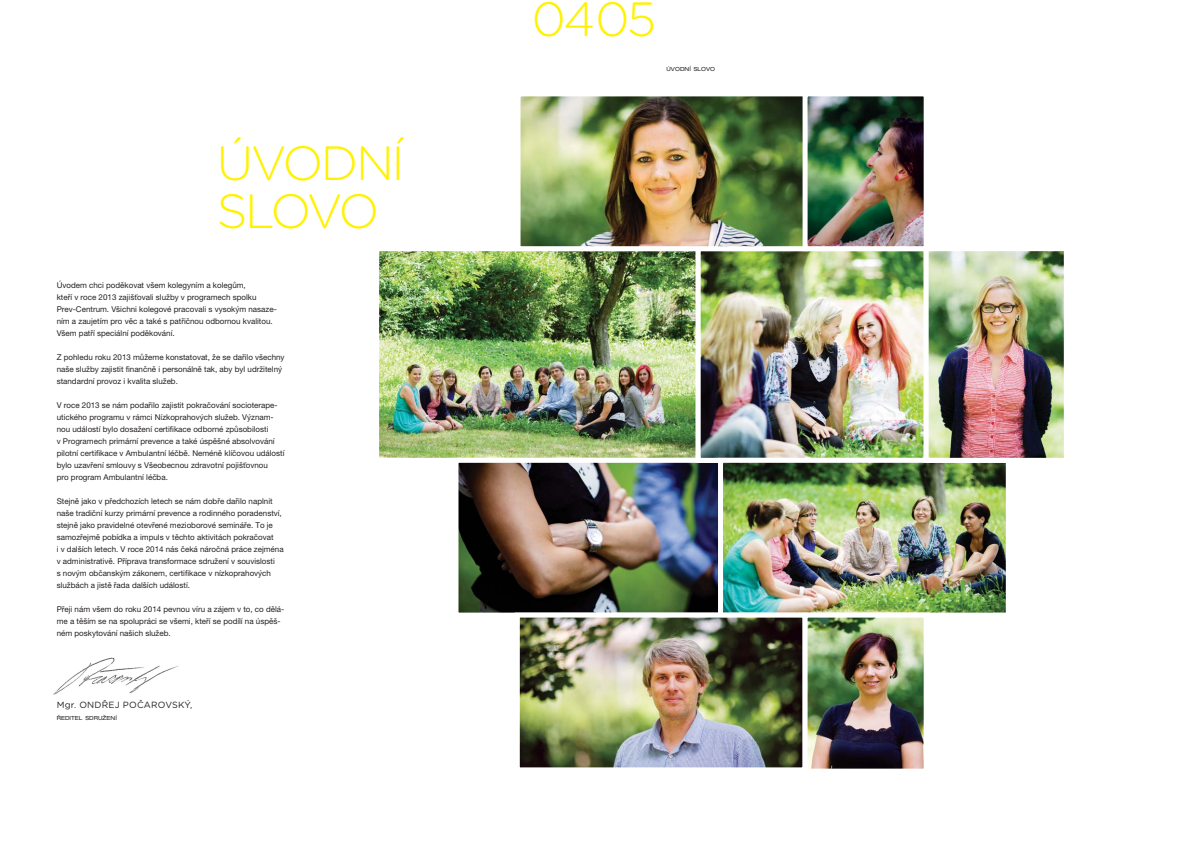
<style>
.page{position:relative;width:1191px;height:842px;background:#fff}
.page>*{position:absolute;margin:0;border:0;box-sizing:border-box;transform-origin:0 0}
.t1{font:300 48px/48px "Gotham Rounded";letter-spacing:-.05em;color:#fff200}
.t2{font:9px "Gotham Rounded";letter-spacing:.025em;color:#231f20}
.t3{font:8px/12px "Helvetica Neue LT Pro";color:#231f20}
.t4{font:expanded 5.6px "Helvetica Neue LT Pro";letter-spacing:.015em;color:#231f20}
</style>
<div class="page">
<img style="left:53px;top:657px;width:126px;height:38px">
<img style="left:380px;top:252px;width:682px;height:205px">
<div style="left:374px;top:246px;width:326px;height:217px;border:5px solid #fff"></div>
<img style="left:459px;top:464px;width:545px;height:148px">
<div style="left:453px;top:458px;width:270px;height:160px;border:5px solid #fff"></div>
<div style="left:695px;top:246px;width:233px;height:217px;border:5px solid #fff"></div>
<div style="left:718px;top:458px;width:292px;height:160px;border:5px solid #fff"></div>
<img style="left:521px;top:619px;width:401px;height:149px">
<div style="left:515px;top:613px;width:292px;height:159px;border:5px solid #fff"></div>
<img style="left:521px;top:97px;width:401px;height:148px">
<div style="left:515px;top:91px;width:293px;height:160px;border:5px solid #fff"></div>
<div style="left:923px;top:246px;width:145px;height:217px;border:5px solid #fff"></div>
<div style="left:802px;top:613px;width:126px;height:161px;border:5px solid #fff"></div>
<div style="left:802px;top:91px;width:126px;height:160px;border:5px solid #fff"></div>
<h1 class="t1" style="left:217px;top:142px;width:189px">ÚVODNÍ<br>SLOVO</h1>
<p class="t3" style="left:57px;top:280px;width:222px">Úvodem chci poděkovat všem kolegyním a kolegům,<br>kteří v roce 2013 zajišťovali služby v programech spolku Prev-Centrum. Všichni kolegové pracovali s vysokým nasaze&shy;ním a zaujetím pro věc a také s patřičnou odbornou kvalitou.<br>Všem patří speciální poděkování.</p>
<p class="t3" style="left:57px;top:352px;width:229px">Z pohledu roku 2013 můžeme konstatovat, že se dařilo všechny naše služby zajistit finančně i personálně tak, aby byl udržitelný standardní provoz i kvalita služeb.</p>
<p class="t3" style="left:57px;top:400px;width:229px">V roce 2013 se nám podařilo zajistit pokračování socioterape&shy;utického programu v rámci Nízkoprahových služeb. Význam&shy;nou událostí bylo dosažení certifikace odborné způsobilosti<br>v Programech primární prevence a také úspěšné absolvování pilotní certifikace v Ambulantní léčbě. Neméně klíčovou událostí bylo uzavření smlouvy s Všeobecnou zdravotní pojišťovnou<br>pro program Ambulantní léčba.</p>
<p class="t3" style="left:57px;top:496px;width:228px">Stejně jako v předchozích letech se nám dobře dařilo naplnit naše tradiční kurzy primární prevence a rodinného poradenství, stejně jako pravidelné otevřené mezioborové semináře. To je samozřejmě pobídka a impuls v těchto aktivitách pokračovat<br>i v dalších letech. V roce 2014 nás čeká náročná práce zejména v administrativě. Příprava transformace sdružení v souvislosti<br>s novým občanským zákonem, certifikace v nízkoprahových službách a jistě řada dalších událostí.</p>
<p class="t3" style="left:57px;top:604px;width:229px">Přeji nám všem do roku 2014 pevnou víru a zájem v to, co dělá&shy;me a těším se na spolupráci se všemi, kteří se podílí na úspěš&shy;ném poskytování našich služeb.</p>
<p class="t2" style="left:57px;top:701px;width:137px">Mgr. ONDŘEJ POČAROVSKÝ,</p>
<p class="t4" style="left:57px;top:716px;width:62px">ŘEDITEL SDRUŽENÍ</p>
<h1 class="t1" style="left:532px;top:-2px;width:126px">0405</h1>
<p class="t4" style="left:666px;top:67px;width:50px">ÚVODNÍ SLOVO</p>
</div>
